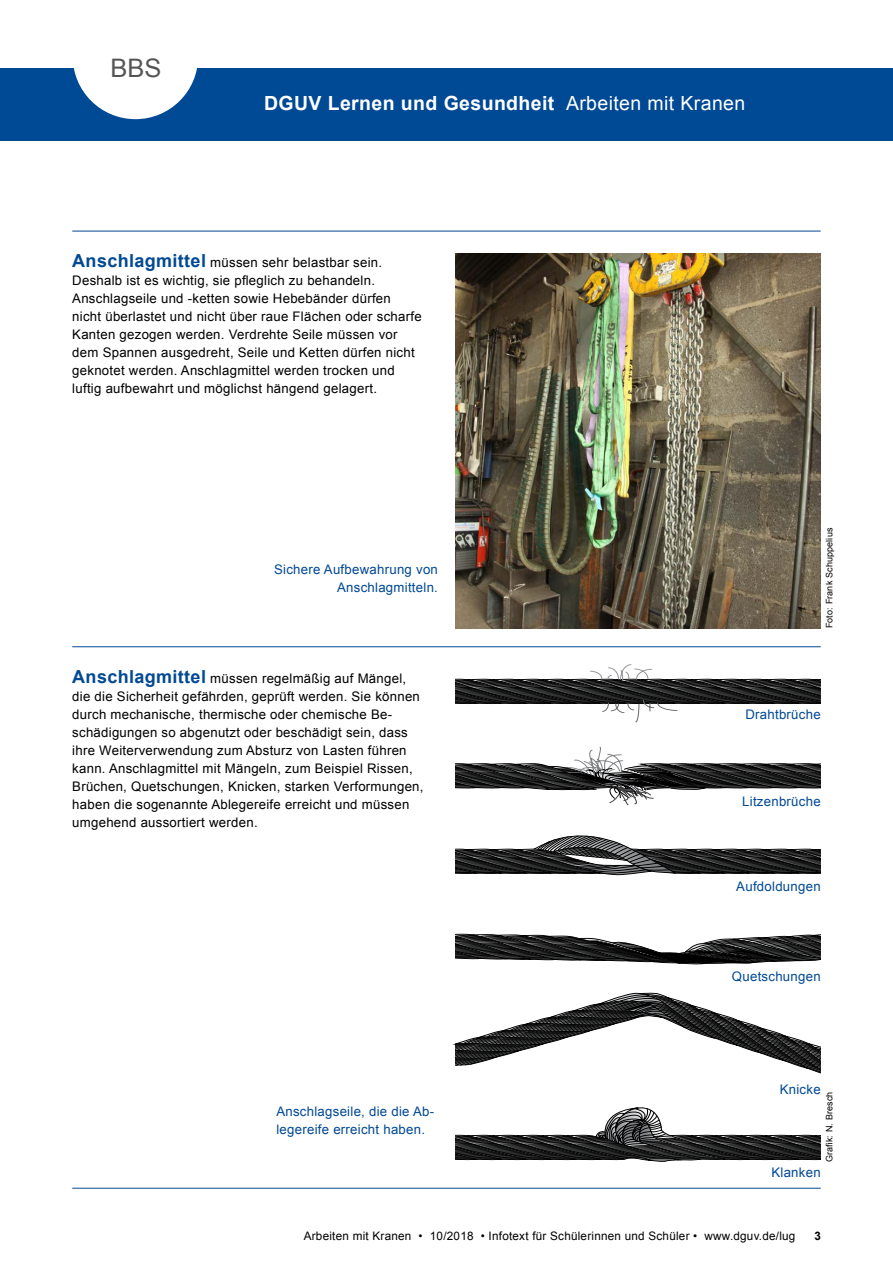
<style>
.page{position:relative;width:893px;height:1263px;background:#fff}
.page>*{position:absolute;margin:0;border:0;box-sizing:border-box;transform-origin:0 0}
.t1{font:25.5px "Arial";color:#555}
.t2{font:700 19.5px "Arial";letter-spacing:.02em;color:#fff}
.t3{font:13.2px/18px "Arial";letter-spacing:.02em;color:#000}
.t4{font:13.2px/18px "Arial";letter-spacing:.02em;color:#004994}
.t5{font:11.7px "Arial";letter-spacing:.02em;color:#000}
.t6{font:700 11.7px "Arial";color:#000}
.t7{font:9px "Arial";letter-spacing:.015em;color:#000}
.s1{font-weight:400}
.s2{font-weight:700;font-size:18px;color:#004994}
</style>
<div class="page">
<div style="left:0;top:68px;width:893px;height:72px;background:#004994"></div>
<svg style="left:73px;top:68px;width:124px;height:51px"></svg>
<img style="left:455px;top:254px;width:366px;height:374px">
<hr style="left:72px;top:646px;width:749px;height:1px;background:#004994">
<hr style="left:72px;top:231px;width:749px;height:1px;background:#004994">
<hr style="left:72px;top:1188px;width:749px;height:1px;background:#004994">
<svg style="left:455px;top:933px;width:366px;height:31px"></svg>
<svg style="left:455px;top:835px;width:366px;height:40px"></svg>
<svg style="left:455px;top:664px;width:366px;height:58px"></svg>
<svg style="left:455px;top:992px;width:366px;height:170px"></svg>
<svg style="left:455px;top:747px;width:366px;height:58px"></svg>
<h1 class="t1" style="left:110px;top:51px;width:53px">BBS</h1>
<h2 class="t2" style="left:264px;top:90px;width:483px">DGUV Lernen und Gesundheit <span class="s1">Arbeiten mit Kranen</span></h2>
<p class="t3" style="left:72px;top:253px;width:351px"><span class="s2">Anschlagmittel</span> müssen sehr belastbar sein.<br>Deshalb ist es wichtig, sie pfleglich zu behandeln.<br>Anschlagseile und -ketten sowie Hebebänder dürfen nicht überlastet und nicht über raue Flächen oder scharfe Kanten gezogen werden. Verdrehte Seile müssen vor dem Spannen ausgedreht, Seile und Ketten dürfen nicht geknotet werden. Anschlagmittel werden trocken und luftig aufbewahrt und möglichst hängend gelagert.</p>
<p class="t4" style="left:274px;top:561px;width:165px;text-align:right">Sichere Aufbewahrung von<br>Anschlagmitteln.</p>
<p class="t3" style="left:72px;top:669px;width:353px"><span class="s2">Anschlagmittel</span> müssen regelmäßig auf Mängel, die die Sicherheit gefährden, geprüft werden. Sie können durch mechanische, thermische oder chemische Be&shy;schädigungen so abgenutzt oder beschädigt sein, dass ihre Weiterverwendung zum Absturz von Lasten führen kann. Anschlagmittel mit Mängeln, zum Beispiel Rissen, Brüchen, Quetschungen, Knicken, starken Verformungen, haben die sogenannte Ablegereife erreicht und müssen umgehend aussortiert werden.</p>
<p class="t4" style="left:276px;top:1103px;width:159px">Anschlagseile, die die Ab&shy;legereife erreicht haben.</p>
<p class="t7" style="left:823px;top:628px;width:102px;rotate:-90deg">Foto: Frank Schuppelius</p>
<p class="t4" style="left:745px;top:705px;width:77px">Drahtbrüche</p>
<p class="t4" style="left:742px;top:792px;width:80px">Litzenbrüche</p>
<p class="t4" style="left:736px;top:877px;width:86px">Aufdoldungen</p>
<p class="t4" style="left:732px;top:968px;width:90px">Quetschungen</p>
<p class="t4" style="left:780px;top:1080px;width:42px">Knicke</p>
<p class="t7" style="left:823px;top:1162px;width:72px;rotate:-90deg">Grafik: N. Bresch</p>
<p class="t4" style="left:771px;top:1163px;width:51px">Klanken</p>
<p class="t5" style="left:304px;top:1228px;width:493px">Arbeiten mit Kranen • 10/2018 • Infotext für Schülerinnen und Schüler • www.dguv.de/lug</p>
<p class="t6" style="left:815px;top:1228px;width:8px">3</p>
</div>
